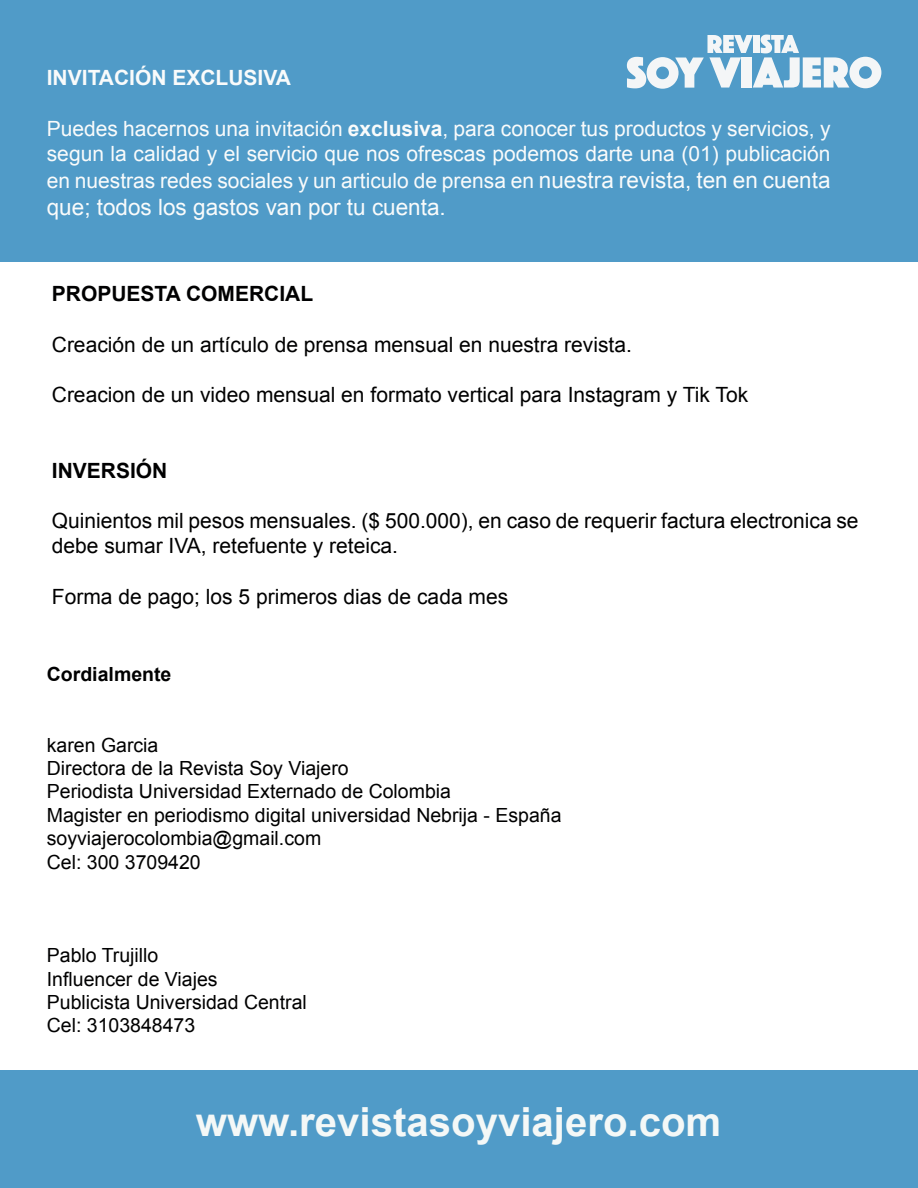
<style>
.page{position:relative;width:918px;height:1188px;background:#fff}
.page>*{position:absolute;margin:0;border:0;box-sizing:border-box;transform-origin:0 0}
.t1{font:700 40.2px "Arial";color:#f4f8f7}
.t2{font:22.5px "Arial";color:#f9fbfb}
.t3{font:21px/25.2px "Arial";color:#000001}
.t4{font:21px/26.1px "Arial";color:#f9fbfb;text-align:justify}
.t5{font:700 21px "Arial";color:#000001}
.t6{font:700 21px "Arial";color:#f9fbfb}
.t7{font:19.5px/23.4px "Arial";color:#000001}
.t8{font:700 19.5px "Arial";color:#000001}
.s1{font-weight:700}
.s2{font-size:22.5px}
</style>
<div class="page">
<div style="left:0;top:0;width:918px;height:262px;background:#509bc8"></div>
<svg style="left:627px;top:35px;width:254px;height:54px"></svg>
<div style="left:0;top:1070px;width:918px;height:118px;background:#509bc8"></div>
<p class="t6" style="left:47px;top:70px;width:246px">INVITACIÓN EXCLUSIVA</p>
<p class="t4" style="left:47px;top:117px;width:785px">Puedes hacernos una invitación <span class="s1">exclusiva</span>, para conocer tus productos y servicios, y segun la calidad y el servicio que nos ofrescas podemos darte una (01) publicación en nuestras redes sociales y un articulo de prensa en <span class="s2">nuestra revista, ten en cuenta</span></p>
<p class="t2" style="left:47px;top:197px;width:400px">que; todos los gastos van por tu cuenta.</p>
<p class="t5" style="left:52px;top:286px;width:263px">PROPUESTA COMERCIAL</p>
<p class="t3" style="left:52px;top:333px;width:582px">Creación de un artículo de prensa mensual en nuestra revista.</p>
<p class="t3" style="left:52px;top:383px;width:698px">Creacion de un video mensual en formato vertical para Instagram y Tik Tok</p>
<p class="t5" style="left:52px;top:462px;width:117px">INVERSIÓN</p>
<p class="t3" style="left:52px;top:509px;width:808px">Quinientos mil pesos mensuales. ($ 500.000), en caso de requerir factura electronica se debe sumar IVA, retefuente y reteica.</p>
<p class="t3" style="left:52px;top:585px;width:458px">Forma de pago; los 5 primeros dias de cada mes</p>
<p class="t8" style="left:47px;top:667px;width:126px">Cordialmente</p>
<p class="t7" style="left:47px;top:734px;width:516px">karen Garcia<br>Directora de la Revista Soy Viajero<br>Periodista Universidad Externado de Colombia<br>Magister en periodismo digital universidad Nebrija - España soyviajerocolombia@gmail.com<br>Cel: 300 3709420</p>
<p class="t7" style="left:47px;top:945px;width:262px">Pablo Trujillo<br>Influencer de Viajes<br>Publicista Universidad Central<br>Cel: 3103848473</p>
<h1 class="t1" style="left:196px;top:1106px;width:527px">www.revistasoyviajero.com</h1>
</div>
